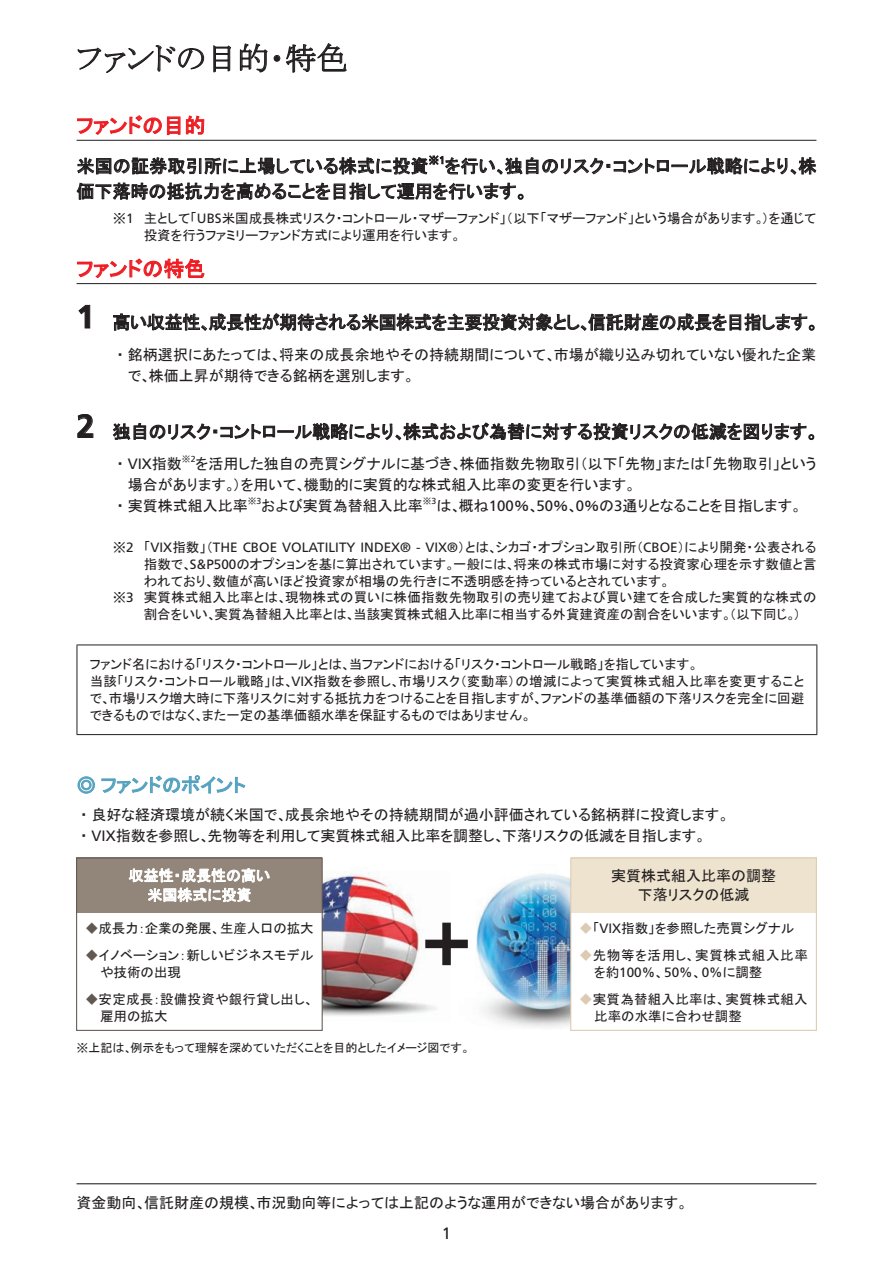
<style>
.page{position:relative;width:893px;height:1263px;background:#fff}
.page>*{position:absolute;margin:0;border:0;box-sizing:border-box;transform-origin:0 0}
.t1{font:31.5px "MS P Mincho";color:#231f20}
.t2{font:21px "MS P Gothic";color:#ee1d23}
.t3{font:19.5px "MS P Gothic";color:#55a2c0}
.t4{font:18px/25.2px "MS P Gothic";color:#231f20}
.t5{font:18px "MS P Gothic";letter-spacing:-.02em;color:#231f20}
.t6{font:16.5px "Frutiger LT Std";color:#231f20}
.t7{font:15px/21px "MS P Gothic";color:#231f20}
.t8{font:15px/19.5px "MS P Gothic";color:#fff;text-align:center}
.t9{font:13.5px/16.8px "MS P Gothic";color:#231f20}
.t10{font:13.5px/17.5px "MS P Gothic";letter-spacing:.02em;color:#231f20}
.t11{font:13.5px "Frutiger LT Std";color:#231f20}
.t12{font:13.5px/17.5px "MS P Gothic";letter-spacing:.03em;color:#231f20}
.t13{font:13.5px "MS P Gothic";letter-spacing:.05em;color:#231f20}
.t14{font:12px "MS P Gothic";color:#231f20}
.t15{font:10.5px "MS P Gothic";color:#231f20}
.t16{font:8.7px "MS P Gothic";color:#231f20}
.s1{font-family:"Frutiger LT Std"}
.s2{font-family:"Frutiger LT Std";font-weight:700;font-size:32.4px}
.s3{font-family:"MS P Gothic"}
.s4{color:#625852}
.s5{color:#ddcab2}
</style>
<div class="page">
<hr style="left:77px;top:1183px;width:739px;height:1px;background:#231f20">
<svg style="left:77px;top:45px;width:127px;height:28px"></svg>
<svg style="left:213px;top:45px;width:18px;height:27px"></svg>
<svg style="left:240px;top:43px;width:27px;height:29px"></svg>
<svg style="left:273px;top:43px;width:74px;height:29px"></svg>
<hr style="left:77px;top:140px;width:739px;height:1px;background:#231f20">
<hr style="left:77px;top:283px;width:739px;height:1px;background:#231f20">
<svg style="left:77px;top:115px;width:103px;height:20px"></svg>
<svg style="left:186px;top:116px;width:18px;height:25px"></svg>
<svg style="left:77px;top:155px;width:739px;height:45px"></svg>
<svg style="left:77px;top:259px;width:127px;height:19px"></svg>
<svg style="left:79px;top:305px;width:11px;height:23px"></svg>
<svg style="left:113px;top:313px;width:701px;height:18px"></svg>
<svg style="left:78px;top:414px;width:15px;height:24px"></svg>
<svg style="left:113px;top:423px;width:701px;height:18px"></svg>
<hr style="left:77px;top:644px;width:740px;height:1px;background:#231f20">
<hr style="left:77px;top:645px;width:1px;height:89px;background:#231f20">
<hr style="left:816px;top:645px;width:1px;height:89px;background:#231f20">
<hr style="left:77px;top:734px;width:740px;height:1px;background:#231f20">
<svg style="left:78px;top:776px;width:17px;height:17px"></svg>
<svg style="left:102px;top:775px;width:143px;height:19px"></svg>
<img style="left:323px;top:871px;width:247px;height:157px">
<div style="left:77px;top:858px;width:245px;height:55px;background:#92857a"></div>
<div style="left:571px;top:858px;width:245px;height:55px;background:#eee3ce"></div>
<div style="left:442px;top:923px;width:9px;height:42px;background:#231f20"></div>
<div style="left:425px;top:940px;width:43px;height:8px;background:#231f20"></div>
<svg style="left:129px;top:868px;width:141px;height:35px"></svg>
<div style="left:76px;top:857px;width:247px;height:174px;border:1px solid #625852"></div>
<div style="left:570px;top:857px;width:247px;height:174px;border:1px solid #ddcab2"></div>
<h1 class="t1" style="left:77px;top:43px;width:273px">ファンドの目的・特色</h1>
<h2 class="t2" style="left:77px;top:115px;width:130px">ファンドの目的</h2>
<h3 class="t4" style="left:77px;top:153px;width:353px">米国の証券取引所に上場している株式に投資</h3>
<p class="t15" style="left:429px;top:155px;width:18px">※<span class="s1">1</span></p>
<h3 class="t4" style="left:77px;top:153px;width:741px;text-indent:368px">を行い、独自のリスク・コントロール戦略により、株価下落時の抵抗力を高めることを目指して運用を行います。</h3>
<p class="t9" style="left:144px;top:210px;width:674px;text-indent:-31px">※<span class="s1">1</span> 主として「<span class="s1">UBS</span>米国成長株式リスク・コントロール・マザーファンド」（以下「マザーファンド」という場合があります。）を通じて投資を行うファミリーファンド方式により運用を行います。</p>
<h2 class="t2" style="left:77px;top:258px;width:130px">ファンドの特色</h2>
<h3 class="t5" style="left:77px;top:313px;width:744px"><span class="s2">1</span> 高い収益性、成長性が期待される米国株式を主要投資対象とし、信託財産の成長を目指します。</h3>
<p class="t7" style="left:128px;top:344px;width:690px;text-indent:-11px">・銘柄選択にあたっては、将来の成長余地やその持続期間について、市場が織り込み切れていない優れた企業で、株価上昇が期待できる銘柄を選別します。</p>
<h3 class="t4" style="left:77px;top:419px;width:744px"><span class="s2">2</span> 独自のリスク・コントロール戦略により、株式および為替に対する投資リスクの低減を図ります。</h3>
<p class="t7" style="left:116px;top:453px;width:67px">・ <span class="s1">VIX</span>指数</p>
<p class="t16" style="left:182px;top:454px;width:15px">※<span class="s1">2</span></p>
<p class="t7" style="left:196px;top:453px;width:622px">を活用した独自の売買シグナルに基づき、株価指数先物取引（以下「先物」または「先物取引」という</p>
<p class="t7" style="left:128px;top:474px;width:510px">場合があります。）を用いて、機動的に実質的な株式組入比率の変更を行います。</p>
<p class="t7" style="left:116px;top:495px;width:133px">・実質株式組入比率</p>
<p class="t16" style="left:248px;top:496px;width:15px">※<span class="s1">3</span></p>
<p class="t7" style="left:261px;top:495px;width:163px">および実質為替組入比率</p>
<p class="t16" style="left:423px;top:496px;width:15px">※<span class="s1">3</span></p>
<p class="t7" style="left:436px;top:495px;width:367px">は、概ね<span class="s1">100</span>％、<span class="s1">50</span>％、<span class="s1">0</span>％の<span class="s1">3</span>通りとなることを目指します。</p>
<p class="t11" style="left:113px;top:539px;width:705px"><span class="s3">※</span>2 <span class="s3">「</span>VIX<span class="s3">指数」（</span>THE CBOE VOLATILITY INDEX® - VIX®<span class="s3">）とは、シカゴ・オプション取引所（</span>CBOE<span class="s3">）により開発・公表される</span></p>
<p class="t9" style="left:144px;top:555px;width:674px">指数で、<span class="s1">S&amp;P500</span>のオプションを基に算出されています。一般には、将来の株式市場に対する投資家心理を示す数値と言</p>
<p class="t9" style="left:144px;top:572px;width:528px">われており、数値が高いほど投資家が相場の先行きに不透明感を持っているとされています。</p>
<p class="t10" style="left:113px;top:589px;width:705px">※<span class="s1">3</span> 実質株式組入比率とは、現物株式の買いに株価指数先物取引の売り建ておよび買い建てを合成した実質的な株式の</p>
<p class="t9" style="left:144px;top:606px;width:658px">割合をいい、実質為替組入比率とは、当該実質株式組入比率に相当する外貨建資産の割合をいいます。（以下同じ。）</p>
<p class="t9" style="left:90px;top:656px;width:716px">ファンド名における「リスク・コントロール」とは、当ファンドにおける「リスク・コントロール戦略」を指しています。<br>当該「リスク・コントロール戦略」は、<span class="s1">VIX</span>指数を参照し、市場リスク（変動率）の増減によって実質株式組入比率を変更することで、市場リスク増大時に下落リスクに対する抵抗力をつけることを目指しますが、ファンドの基準価額の下落リスクを完全に回避できるものではなく、また一定の基準価額水準を保証するものではありません。</p>
<h3 class="t3" style="left:77px;top:775px;width:171px">◎ ファンドのポイント</h3>
<p class="t7" style="left:80px;top:804px;width:650px">・良好な経済環境が続く米国で、成長余地やその持続期間が過小評価されている銘柄群に投資します。・ <span class="s1">VIX</span>指数を参照し、先物等を利用して実質株式組入比率を調整し、下落リスクの低減を目指します。</p>
<p class="t8" style="left:129px;top:866px;width:143px">収益性・成長性の高い米国株式に投資</p>
<p class="t7" style="left:611px;top:866px;width:166px;line-height:19.5px;text-align:center">実質株式組入比率の調整下落リスクの低減</p>
<p class="t9" style="left:85px;top:920px;width:230px"><span class="s4">◆</span>成長力：企業の発展、生産人口の拡大</p>
<p class="t12" style="left:100px;top:946px;width:215px;text-indent:-15px"><span class="s4">◆</span>イノベーション：新しいビジネスモデルや技術の出現</p>
<p class="t10" style="left:100px;top:990px;width:215px;text-indent:-15px"><span class="s4">◆</span>安定成長：設備投資や銀行貸し出し、雇用の拡大</p>
<p class="t9" style="left:579px;top:920px;width:217px"><span class="s5">◆</span>「<span class="s1">VIX</span>指数」を参照した売買シグナル</p>
<p class="t13" style="left:579px;top:948px;width:230px"><span class="s5">◆</span>先物等を活用し、実質株式組入比率</p>
<p class="t11" style="left:594px;top:965px;width:170px"><span class="s3">を約</span>100%<span class="s3">、</span>50%<span class="s3">、</span>0%<span class="s3">に調整</span></p>
<p class="t10" style="left:594px;top:990px;width:215px;text-indent:-15px"><span class="s5">◆</span>実質為替組入比率は、実質株式組入比率の水準に合わせ調整</p>
<p class="t14" style="left:77px;top:1042px;width:395px">※上記は、例示をもって理解を深めていただくことを目的としたイメージ図です。</p>
<p class="t7" style="left:77px;top:1192px;width:613px">資金動向、信託財産の規模、市況動向等によっては上記のような運用ができない場合があります。</p>
<p class="t6" style="left:442px;top:1223px;width:11px">1</p>
</div>
